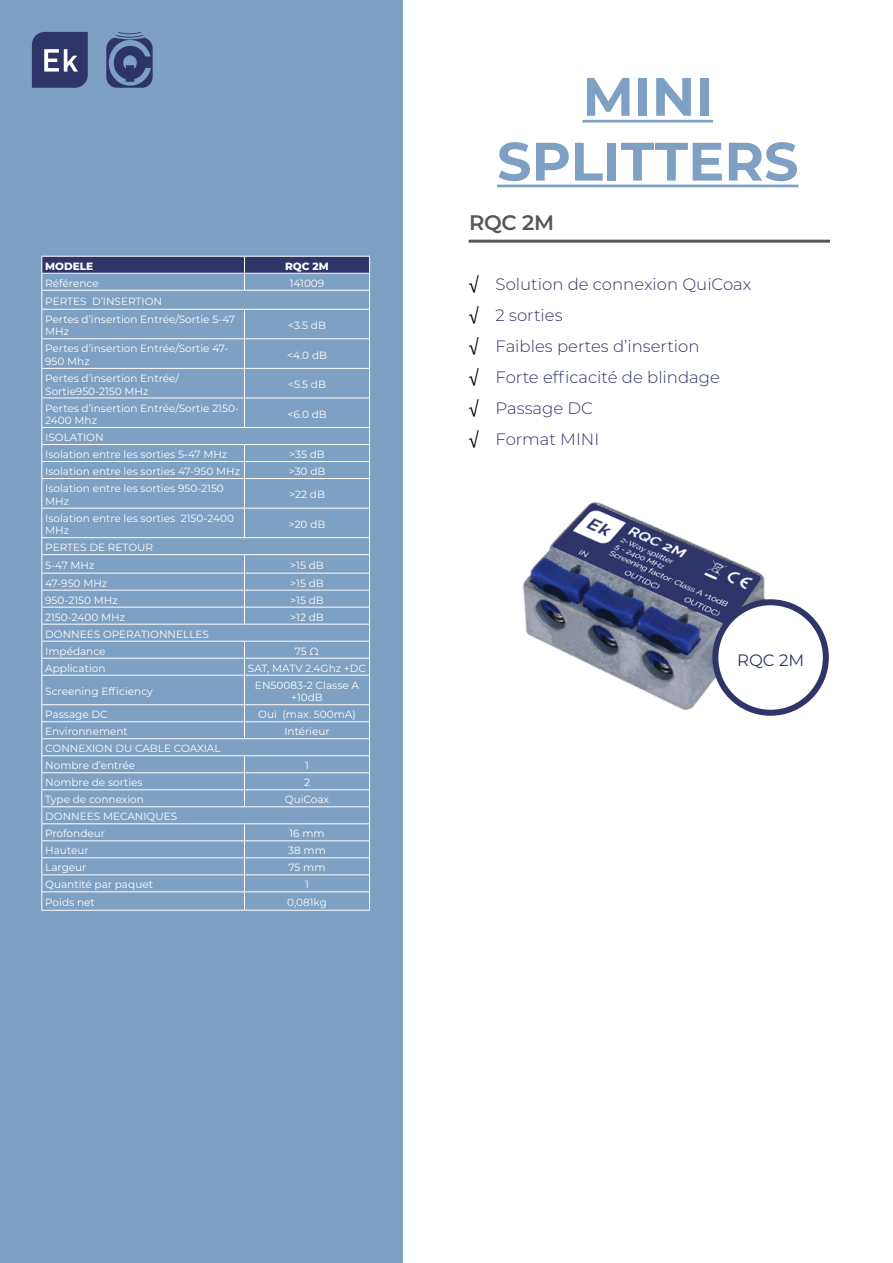
<style>
.page{position:relative;width:893px;height:1263px;background:#fff}
.page>*{position:absolute;margin:0;border:0;box-sizing:border-box;transform-origin:0 0}
.t1{font:700 54px "Montserrat";color:#7ea0c2}
.t2{font:600 21px "Montserrat";color:#575756}
.t3{font:300 16.5px "Montserrat";color:#303568}
.t4{font:16.5px "Montserrat";color:#303568}
.t5{font:10.5px/12.6px "Montserrat";color:#fff}
.t6{font:800 10.5px "Montserrat";color:#fff}
.s1{font-family:"Helvetica Neue LT Std";font-weight:400;font-size:18px;color:#000}
</style>
<div class="page">
<div style="left:0;top:0;width:402px;height:1263px;background:#7ea0c2"></div>
<svg style="left:32px;top:32px;width:56px;height:56px;background:#494e7b"></svg>
<svg style="left:106px;top:32px;width:47px;height:56px"></svg>
<hr style="left:469px;top:240px;width:361px;height:3px;background:#575756">
<hr style="left:582px;top:120px;width:131px;height:3px;background:#7ea0c2">
<hr style="left:497px;top:185px;width:301px;height:2px;background:#7ea0c2">
<img style="left:522px;top:501px;width:300px;height:215px">
<div style="left:715px;top:602px;width:111px;height:111px;background:#fff;border-radius:50%"></div>
<div style="left:712px;top:599px;width:117px;height:117px;border:6px solid #303568;border-radius:50%"></div>
<hr style="left:41px;top:910px;width:203px;height:1px;background:#fff">
<hr style="left:244px;top:910px;width:126px;height:1px;background:#fff">
<svg style="left:41px;top:256px;width:329px;height:654px"></svg>
<hr style="left:41px;top:273px;width:203px;height:1px;background:#fff">
<hr style="left:244px;top:273px;width:126px;height:1px;background:#fff">
<p class="t6" style="left:45px;top:258px;width:50px">MODELE</p>
<p class="t6" style="left:285px;top:258px;width:45px">RQC 2M</p>
<p class="t5" style="left:45px;top:276px;width:55px">Référence</p>
<p class="t5" style="left:290px;top:276px;width:36px">141009</p>
<p class="t5" style="left:45px;top:294px;width:118px">PERTES D’INSERTION</p>
<p class="t5" style="left:45px;top:312px;width:191px">Pertes d’insertion Entrée/Sortie 5-47<br>MHz</p>
<p class="t5" style="left:288px;top:319px;width:39px">&lt;3.5 dB</p>
<p class="t5" style="left:45px;top:342px;width:185px">Pertes d’insertion Entrée/Sortie 47-<br>950 Mhz</p>
<p class="t5" style="left:287px;top:348px;width:42px">&lt;4.0 dB</p>
<p class="t5" style="left:45px;top:372px;width:135px">Pertes d’insertion Entrée/<br>Sortie950-2150 MHz</p>
<p class="t5" style="left:288px;top:378px;width:39px">&lt;5.5 dB</p>
<p class="t5" style="left:45px;top:401px;width:195px">Pertes d’insertion Entrée/Sortie 2150-<br>2400 Mhz</p>
<p class="t5" style="left:287px;top:407px;width:41px">&lt;6.0 dB</p>
<p class="t5" style="left:45px;top:431px;width:60px">ISOLATION</p>
<p class="t5" style="left:45px;top:448px;width:184px">Isolation entre les sorties 5-47 MHz</p>
<p class="t5" style="left:289px;top:448px;width:37px">&gt;35 dB</p>
<p class="t5" style="left:45px;top:465px;width:196px">Isolation entre les sorties 47-950 MHz</p>
<p class="t5" style="left:289px;top:465px;width:38px">&gt;30 dB</p>
<p class="t5" style="left:45px;top:482px;width:180px">Isolation entre les sorties 950-2150<br>MHz</p>
<p class="t5" style="left:289px;top:488px;width:37px">&gt;22 dB</p>
<p class="t5" style="left:45px;top:511px;width:190px">Isolation entre les sorties 2150-2400<br>MHz</p>
<p class="t5" style="left:289px;top:518px;width:38px">&gt;20 dB</p>
<p class="t5" style="left:45px;top:541px;width:109px">PERTES DE RETOUR</p>
<p class="t5" style="left:45px;top:559px;width:51px">5-47 MHz</p>
<p class="t5" style="left:290px;top:559px;width:35px">&gt;15 dB</p>
<p class="t5" style="left:45px;top:576px;width:64px">47-950 MHz</p>
<p class="t5" style="left:290px;top:576px;width:35px">&gt;15 dB</p>
<p class="t5" style="left:45px;top:593px;width:74px">950-2150 MHz</p>
<p class="t5" style="left:290px;top:593px;width:35px">&gt;15 dB</p>
<p class="t5" style="left:45px;top:610px;width:81px">2150-2400 MHz</p>
<p class="t5" style="left:290px;top:610px;width:35px">&gt;12 dB</p>
<p class="t5" style="left:45px;top:627px;width:165px">DONNEES OPERATIONNELLES</p>
<p class="t5" style="left:45px;top:644px;width:62px">Impédance</p>
<p class="t5" style="left:295px;top:644px;width:26px">75 Ω</p>
<p class="t5" style="left:45px;top:661px;width:62px">Application</p>
<p class="t5" style="left:248px;top:661px;width:120px">SAT, MATV 2.4Ghz +DC</p>
<p class="t5" style="left:45px;top:685px;width:109px">Screening Efficiency</p>
<p class="t5" style="left:255px;top:678px;width:106px;text-align:center">EN50083-2 Classe A +10dB</p>
<p class="t5" style="left:45px;top:708px;width:64px">Passage DC</p>
<p class="t5" style="left:258px;top:708px;width:99px">Oui (max. 500mA)</p>
<p class="t5" style="left:45px;top:725px;width:84px">Environnement</p>
<p class="t5" style="left:284px;top:725px;width:47px">Intérieur</p>
<p class="t5" style="left:45px;top:742px;width:177px">CONNEXION DU CABLE COAXIAL</p>
<p class="t5" style="left:45px;top:759px;width:92px">Nombre d’entrée</p>
<p class="t5" style="left:305px;top:759px;width:5px">1</p>
<p class="t5" style="left:45px;top:776px;width:99px">Nombre de sorties</p>
<p class="t5" style="left:304px;top:776px;width:7px">2</p>
<p class="t5" style="left:45px;top:793px;width:100px">Type de connexion</p>
<p class="t5" style="left:285px;top:793px;width:46px">QuiCoax</p>
<p class="t5" style="left:45px;top:810px;width:134px">DONNEES MECANIQUES</p>
<p class="t5" style="left:45px;top:827px;width:61px">Profondeur</p>
<p class="t5" style="left:289px;top:827px;width:37px">16 mm</p>
<p class="t5" style="left:45px;top:844px;width:45px">Hauteur</p>
<p class="t5" style="left:288px;top:844px;width:39px">38 mm</p>
<p class="t5" style="left:45px;top:861px;width:43px">Largeur</p>
<p class="t5" style="left:289px;top:861px;width:38px">75 mm</p>
<p class="t5" style="left:45px;top:878px;width:109px">Quantité par paquet</p>
<p class="t5" style="left:305px;top:878px;width:5px">1</p>
<p class="t5" style="left:45px;top:896px;width:51px">Poids net</p>
<p class="t5" style="left:287px;top:896px;width:41px">0,081kg</p>
<p class="t1" style="left:582px;top:58px;width:132px">MINI</p>
<p class="t1" style="left:497px;top:122px;width:303px">SPLITTERS</p>
<p class="t2" style="left:469px;top:207px;width:87px">RQC 2M</p>
<p class="t3" style="left:469px;top:273px;width:284px"><span class="s1">√</span> Solution de connexion QuiCoax</p>
<p class="t3" style="left:469px;top:304px;width:96px"><span class="s1">√</span> 2 sorties</p>
<p class="t3" style="left:469px;top:335px;width:232px"><span class="s1">√</span> Faibles pertes d’insertion</p>
<p class="t3" style="left:469px;top:366px;width:253px"><span class="s1">√</span> Forte efficacité de blindage</p>
<p class="t3" style="left:469px;top:397px;width:126px"><span class="s1">√</span> Passage DC</p>
<p class="t3" style="left:469px;top:428px;width:132px"><span class="s1">√</span> Format MINI</p>
<p class="t4" style="left:737px;top:648px;width:69px">RQC 2M</p>
</div>
